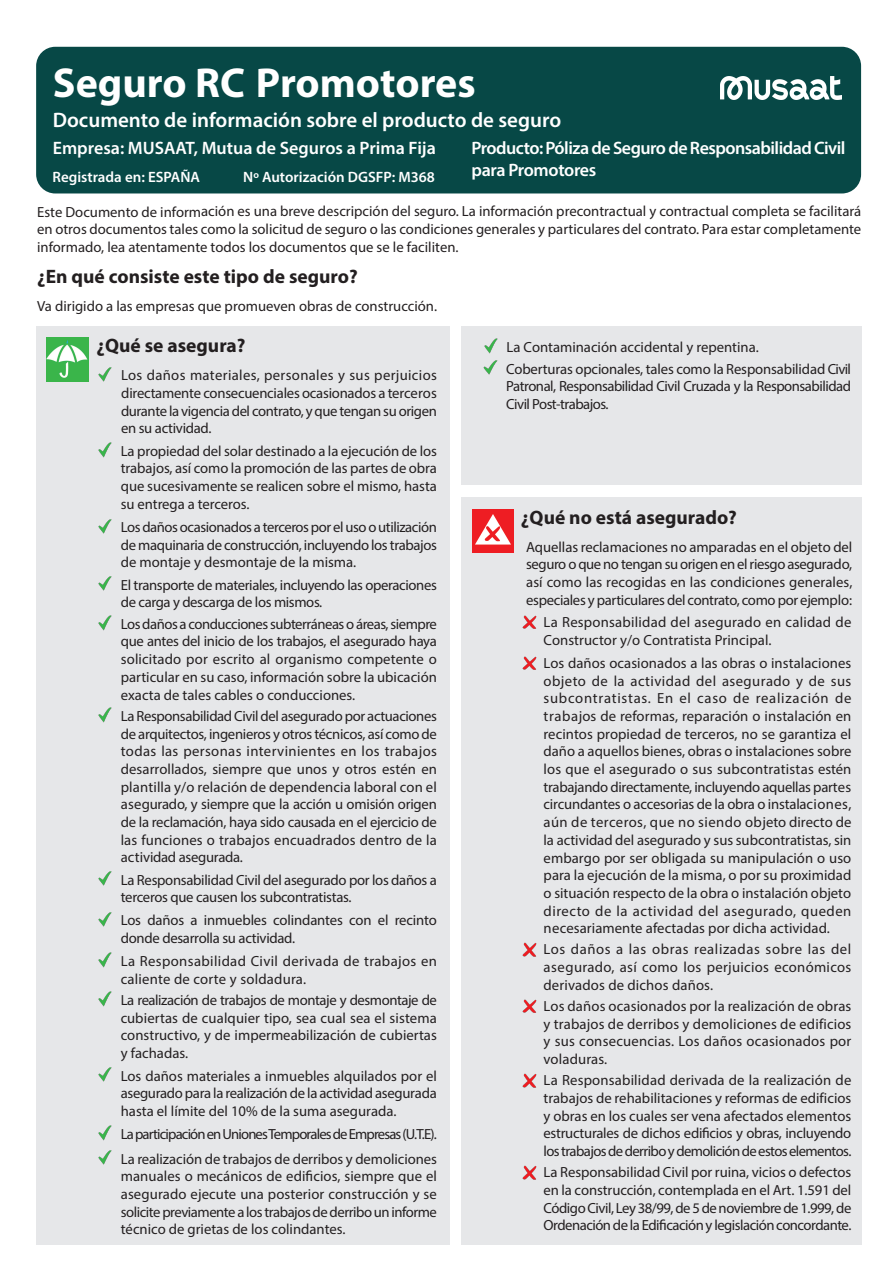
<style>
.page{position:relative;width:893px;height:1263px;background:#fff}
.page>*{position:absolute;margin:0;border:0;box-sizing:border-box;transform-origin:0 0}
.t1{font:700 42px "Myriad Pro";color:#fff}
.t2{font:600 21px "Myriad Pro";color:#fff}
.t3{font:700 19.5px "Myriad Pro";color:#231f20}
.t4{font:600 18px/21.6px "Myriad Pro";letter-spacing:-.025em;color:#fff}
.t5{font:600 18px "Myriad Pro";color:#fff}
.t6{font:600 15px "Myriad Pro";color:#fff}
.t7{font:14.7px/17.7px "Myriad Pro";letter-spacing:-.005em;color:#231f20;text-align:justify}
.t8{font:14.7px/17.7px "Myriad Pro";letter-spacing:-.025em;color:#231f20}
.t9{font:14.7px/17.7px "Myriad Pro";letter-spacing:.015em;color:#231f20}
.t10{font:14.7px/17.7px "Myriad Pro";letter-spacing:-.03em;color:#231f20}
.t11{font:14.7px/17.7px "Myriad Pro";letter-spacing:.025em;color:#231f20}
</style>
<div class="page">
<div style="left:36px;top:47px;width:825px;height:146px;background:#074846;border-radius:19px"></div>
<div style="left:461px;top:497px;width:400px;height:748px;background:#e6e7e9"></div>
<div style="left:36px;top:326px;width:414px;height:919px;background:#e6e7e9"></div>
<img style="left:46px;top:338px;width:42px;height:43px">
<img style="left:472px;top:509px;width:42px;height:43px">
<img style="left:522px;top:615px;width:15px;height:14px">
<img style="left:98px;top:367px;width:14px;height:15px">
<img style="left:98px;top:442px;width:14px;height:16px">
<img style="left:98px;top:519px;width:14px;height:15px">
<img style="left:98px;top:576px;width:14px;height:15px">
<img style="left:98px;top:615px;width:14px;height:16px">
<img style="left:98px;top:707px;width:14px;height:16px">
<img style="left:98px;top:871px;width:14px;height:15px">
<img style="left:98px;top:912px;width:14px;height:15px">
<img style="left:98px;top:952px;width:14px;height:16px">
<img style="left:98px;top:991px;width:14px;height:16px">
<img style="left:98px;top:1067px;width:14px;height:15px">
<img style="left:98px;top:1125px;width:14px;height:16px">
<img style="left:98px;top:1150px;width:14px;height:15px">
<div style="left:461px;top:326px;width:400px;height:158px;background:#e6e7e9"></div>
<img style="left:483px;top:338px;width:15px;height:37px">
<img style="left:522px;top:656px;width:15px;height:14px">
<img style="left:522px;top:942px;width:15px;height:15px">
<img style="left:522px;top:999px;width:15px;height:14px">
<img style="left:522px;top:1073px;width:15px;height:15px">
<img style="left:522px;top:1165px;width:15px;height:15px">
<img style="left:720px;top:77px;width:122px;height:22px">
<h1 class="t1" style="left:53px;top:68px;width:424px">Seguro RC Promotores</h1>
<h2 class="t2" style="left:53px;top:112px;width:510px">Documento de información sobre el producto de seguro</h2>
<p class="t5" style="left:53px;top:141px;width:385px">Empresa: MUSAAT, Mutua de Seguros a Prima Fija</p>
<p class="t4" style="left:471px;top:139px;width:376px">Producto: Póliza de Seguro de Responsabilidad Civil para Promotores</p>
<p class="t6" style="left:53px;top:171px;width:149px">Registrada en: ESPAÑA</p>
<p class="t6" style="left:243px;top:171px;width:193px">Nº Autorización DGSFP: M368</p>
<p class="t7" style="left:37px;top:204px;width:826px">Este Documento de información es una breve descripción del seguro. La información precontractual y contractual completa se facilitará en otros documentos tales como la solicitud de seguro o las condiciones generales y particulares del contrato. Para estar completamente informado, lea atentamente todos los documentos que se le faciliten.</p>
<h3 class="t3" style="left:37px;top:269px;width:322px">¿En qué consiste este tipo de seguro?</h3>
<p class="t7" style="left:37px;top:298px;width:401px">Va dirigido a las empresas que promueven obras de construcción.</p>
<h3 class="t3" style="left:96px;top:339px;width:151px">¿Qué se asegura?</h3>
<p class="t7" style="left:121px;top:368px;width:317px">Los daños materiales, personales y sus perjuicios directamente consecuenciales ocasionados a terceros durante la vigencia del contrato, y que tengan su origen en su actividad.</p>
<p class="t7" style="left:121px;top:443px;width:318px">La propiedad del solar destinado a la ejecución de los trabajos, así como la promoción de las partes de obra que sucesivamente se realicen sobre el mismo, hasta su entrega a terceros.</p>
<p class="t7" style="left:121px;top:519px;width:318px">Los daños ocasionados a terceros por el uso o utilización de maquinaria de construcción, incluyendo los trabajos de montaje y desmontaje de la misma.</p>
<p class="t8" style="left:121px;top:577px;width:318px">El transporte de materiales, incluyendo las operaciones de carga y descarga de los mismos.</p>
<p class="t7" style="left:121px;top:616px;width:318px">Los daños a conducciones subterráneas o áreas, siempre que antes del inicio de los trabajos, el asegurado haya solicitado por escrito al organismo competente o particular en su caso, información sobre la ubicación exacta de tales cables o conducciones.</p>
<p class="t7" style="left:121px;top:708px;width:318px">La Responsabilidad Civil del asegurado por actuaciones de arquitectos, ingenieros y otros técnicos, así como de todas las personas intervinientes en los trabajos desarrollados, siempre que unos y otros estén en plantilla y/o relación de dependencia laboral con el asegurado, y siempre que la acción u omisión origen de la reclamación, haya sido causada en el ejercicio de las funciones o trabajos encuadrados dentro de la actividad asegurada.</p>
<p class="t7" style="left:121px;top:872px;width:318px">La Responsabilidad Civil del asegurado por los daños a terceros que causen los subcontratistas.</p>
<p class="t7" style="left:121px;top:913px;width:318px">Los daños a inmuebles colindantes con el recinto donde desarrolla su actividad.</p>
<p class="t11" style="left:121px;top:953px;width:318px">La Responsabilidad Civil derivada de trabajos en caliente de corte y soldadura.</p>
<p class="t7" style="left:121px;top:992px;width:318px">La realización de trabajos de montaje y desmontaje de cubiertas de cualquier tipo, sea cual sea el sistema constructivo, y de impermeabilización de cubiertas y fachadas.</p>
<p class="t7" style="left:121px;top:1068px;width:318px">Los daños materiales a inmuebles alquilados por el asegurado para la realización de la actividad asegurada hasta el límite del 10% de la suma asegurada.</p>
<p class="t7" style="left:121px;top:1123px;width:318px;line-height:24.8px">La participación en Uniones Temporales de Empresas (U.T.E).<br>La realización de trabajos de derribos y demoliciones</p>
<p class="t7" style="left:121px;top:1169px;width:318px">manuales o mecánicos de edificios, siempre que el asegurado ejecute una posterior construcción y se solicite previamente a los trabajos de derribo un informe técnico de grietas de los colindantes.</p>
<p class="t7" style="left:506px;top:337px;width:346px;line-height:21.8px">La Contaminación accidental y repentina.<br>Coberturas opcionales, tales como la Responsabilidad Civil</p>
<p class="t10" style="left:506px;top:379px;width:346px">Patronal, Responsabilidad Civil Cruzada y la Responsabilidad<br>Civil Post-trabajos.</p>
<h3 class="t3" style="left:521px;top:510px;width:218px">¿Qué no está asegurado?</h3>
<p class="t7" style="left:526px;top:539px;width:328px">Aquellas reclamaciones no amparadas en el objeto del seguro o que no tengan su origen en el riesgo asegurado, así como las recogidas en las condiciones generales, especiales y particulares del contrato, como por ejemplo:</p>
<p class="t9" style="left:544px;top:615px;width:309px">La Responsabilidad del asegurado en calidad de<br>Constructor y/o Contratista Principal.</p>
<p class="t7" style="left:544px;top:655px;width:309px">Los daños ocasionados a las obras o instalaciones objeto de la actividad del asegurado y de sus subcontratistas. En el caso de realización de trabajos de reformas, reparación o instalación en recintos propiedad de terceros, no se garantiza el daño a aquellos bienes, obras o instalaciones sobre los que el asegurado o sus subcontratistas estén trabajando directamente, incluyendo aquellas partes circundantes o accesorias de la obra o instalaciones, aún de terceros, que no siendo objeto directo de la actividad del asegurado y sus subcontratistas, sin embargo por ser obligada su manipulación o uso para la ejecución de la misma, o por su proximidad o situación respecto de la obra o instalación objeto directo de la actividad del asegurado, queden necesariamente afectadas por dicha actividad.</p>
<p class="t7" style="left:543px;top:942px;width:309px">Los daños a las obras realizadas sobre las del asegurado, así como los perjuicios económicos derivados de dichos daños.</p>
<p class="t7" style="left:544px;top:998px;width:309px">Los daños ocasionados por la realización de obras y trabajos de derribos y demoliciones de edificios y sus consecuencias. Los daños ocasionados por voladuras.</p>
<p class="t7" style="left:544px;top:1073px;width:309px">La Responsabilidad derivada de la realización de trabajos de rehabilitaciones y reformas de edificios y obras en los cuales ser vena afectados elementos estructurales de dichos edificios y obras, incluyendo los trabajos de derribo y demolición de estos elementos.</p>
<p class="t7" style="left:544px;top:1165px;width:309px">La Responsabilidad Civil por ruina, vicios o defectos en la construcción, contemplada en el Art. 1.591 del Código Civil, Ley 38/99, de 5 de noviembre de 1.999, de Ordenación de la Edificación y legislación concordante.</p>
</div>
